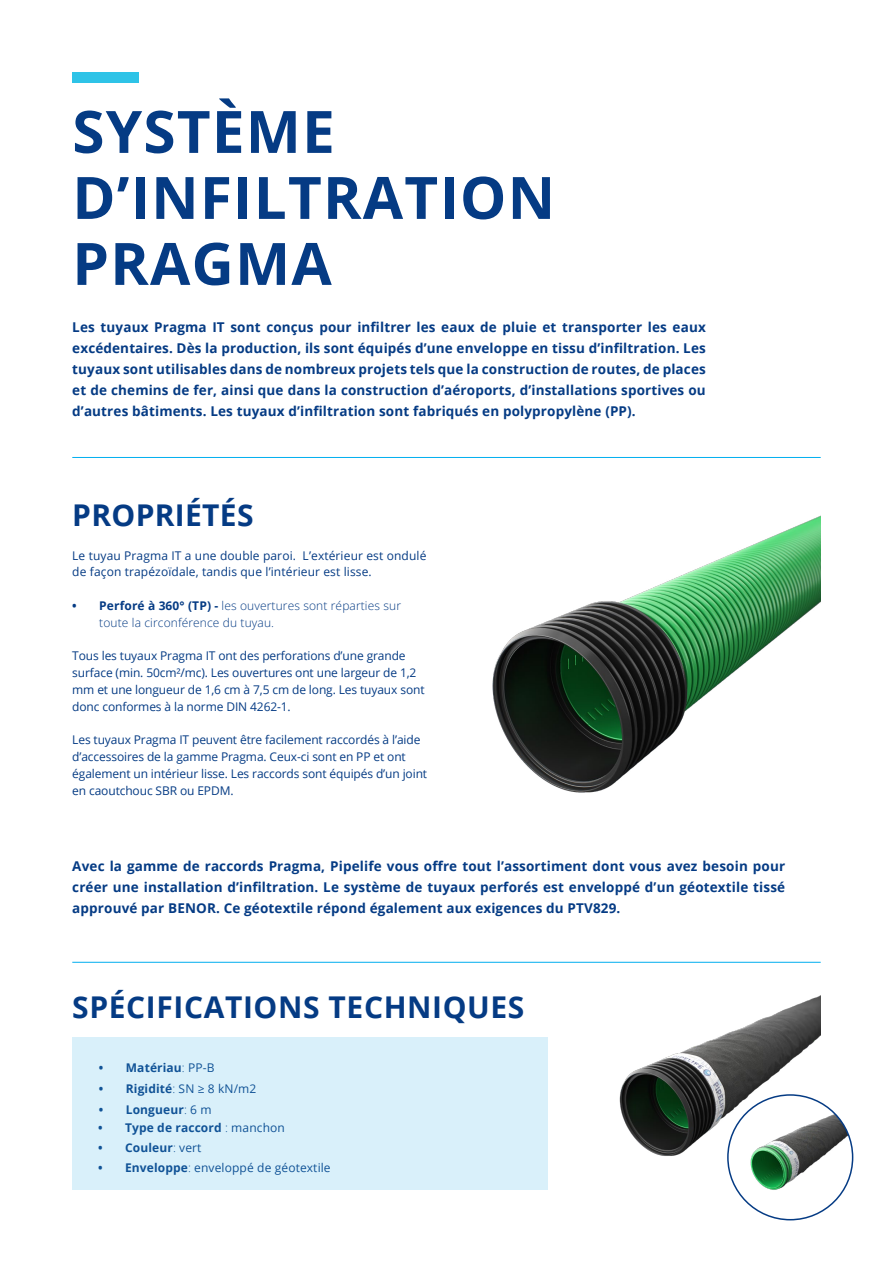
<style>
.page{position:relative;width:893px;height:1263px;background:#fff}
.page>*{position:absolute;margin:0;border:0;box-sizing:border-box;transform-origin:0 0}
.t1{font:700 58.5px/66px "Open Sans";letter-spacing:.02em;color:#053b84}
.t2{font:700 30px "Open Sans";letter-spacing:.02em;color:#053b84}
.t3{font:700 13.5px/21px "Open Sans";letter-spacing:.01em;color:#053b84;text-align:justify}
.t4{font:12px/16.8px "Open Sans";letter-spacing:-.01em;color:#053b84}
.t5{font:12px/16.8px "Open Sans";letter-spacing:.01em;color:#053b84}
.t6{font:700 12px "Open Sans";letter-spacing:.01em;color:#053b84}
.t7{font:300 12px/16.8px "Open Sans";letter-spacing:.01em;color:#053b84}
.s1{font-weight:700}
.s2{font-weight:300}
.s3{font-weight:400}
</style>
<div class="page">
<hr style="left:72px;top:457px;width:749px;height:1px;background:#00aeef">
<hr style="left:72px;top:962px;width:749px;height:1px;background:#00aeef">
<div style="left:72px;top:72px;width:67px;height:11px;background:#2ec3e7"></div>
<div style="left:72px;top:1038px;width:475px;height:152px;background:#d9f0fa"></div>
<img style="left:492px;top:515px;width:329px;height:278px">
<img style="left:619px;top:995px;width:202px;height:196px">
<img style="left:728px;top:1095px;width:125px;height:125px;border-radius:62px">
<div style="left:727px;top:1094px;width:126px;height:126px;border:2px solid #053b84;border-radius:50%"></div>
<h1 class="t1" style="left:72px;top:97px;width:484px">SYSTÈME<br>D’INFILTRATION<br>PRAGMA</h1>
<p class="t3" style="left:72px;top:317px;width:635px">Les tuyaux Pragma IT sont conçus pour infiltrer les eaux de pluie et transporter les eaux excédentaires. Dès la production, ils sont équipés d’une enveloppe en tissu d’infiltration. Les tuyaux sont utilisables dans de nombreux projets tels que la construction de routes, de places et de chemins de fer, ainsi que dans la construction d’aéroports, d’installations sportives ou d’autres bâtiments. Les tuyaux d’infiltration sont fabriqués en polypropylène (PP).</p>
<h2 class="t2" style="left:72px;top:494px;width:183px">PROPRIÉTÉS</h2>
<p class="t5" style="left:72px;top:546px;width:356px">Le tuyau Pragma IT a une double paroi. L’extérieur est ondulé de façon trapézoïdale, tandis que l’intérieur est lisse.</p>
<p class="t7" style="left:99px;top:597px;width:303px;text-indent:-27px"><span class="s1">• Perforé à 360° (TP) -</span> les ouvertures sont réparties sur toute la circonférence du tuyau.</p>
<p class="t4" style="left:72px;top:647px;width:354px">Tous les tuyaux Pragma IT ont des perforations d’une grande surface (min. 50cm²/mc). Les ouvertures ont une largeur de 1,2 mm et une longueur de 1,6 cm à 7,5 cm de long. Les tuyaux sont donc conformes à la norme DIN 4262-1.</p>
<p class="t4" style="left:72px;top:731px;width:356px">Les tuyaux Pragma IT peuvent être facilement raccordés à l’aide d’accessoires de la gamme Pragma. Ceux-ci sont en PP et ont également un intérieur lisse. Les raccords sont équipés d’un joint en caoutchouc SBR ou EPDM.</p>
<p class="t3" style="left:72px;top:855px;width:714px">Avec la gamme de raccords Pragma, Pipelife vous offre tout l’assortiment dont vous avez besoin pour créer une installation d’infiltration. Le système de tuyaux perforés est enveloppé d’un géotextile tissé approuvé par BENOR. Ce géotextile répond également aux exigences du PTV829.</p>
<h2 class="t2" style="left:72px;top:986px;width:454px">SPÉCIFICATIONS TECHNIQUES</h2>
<p class="t6" style="left:99px;top:1059px;width:117px">• Matériau<span class="s2">:</span> <span class="s3">PP-B</span></p>
<p class="t6" style="left:99px;top:1080px;width:159px">• Rigidité<span class="s2">:</span> <span class="s3">SN ≥ 8 kN/m2</span></p>
<p class="t6" style="left:99px;top:1101px;width:114px">• Longueur<span class="s2">:</span> <span class="s3">6 m</span></p>
<p class="t6" style="left:98px;top:1119px;width:188px">• Type de raccord <span class="s2">:</span> <span class="s3">manchon</span></p>
<p class="t6" style="left:98px;top:1139px;width:105px">• Couleur<span class="s2">:</span> <span class="s3">vert</span></p>
<p class="t5" style="left:98px;top:1159px;width:234px"><span class="s1">• Enveloppe</span><span class="s2">:</span> enveloppé de géotextile</p>
</div>
